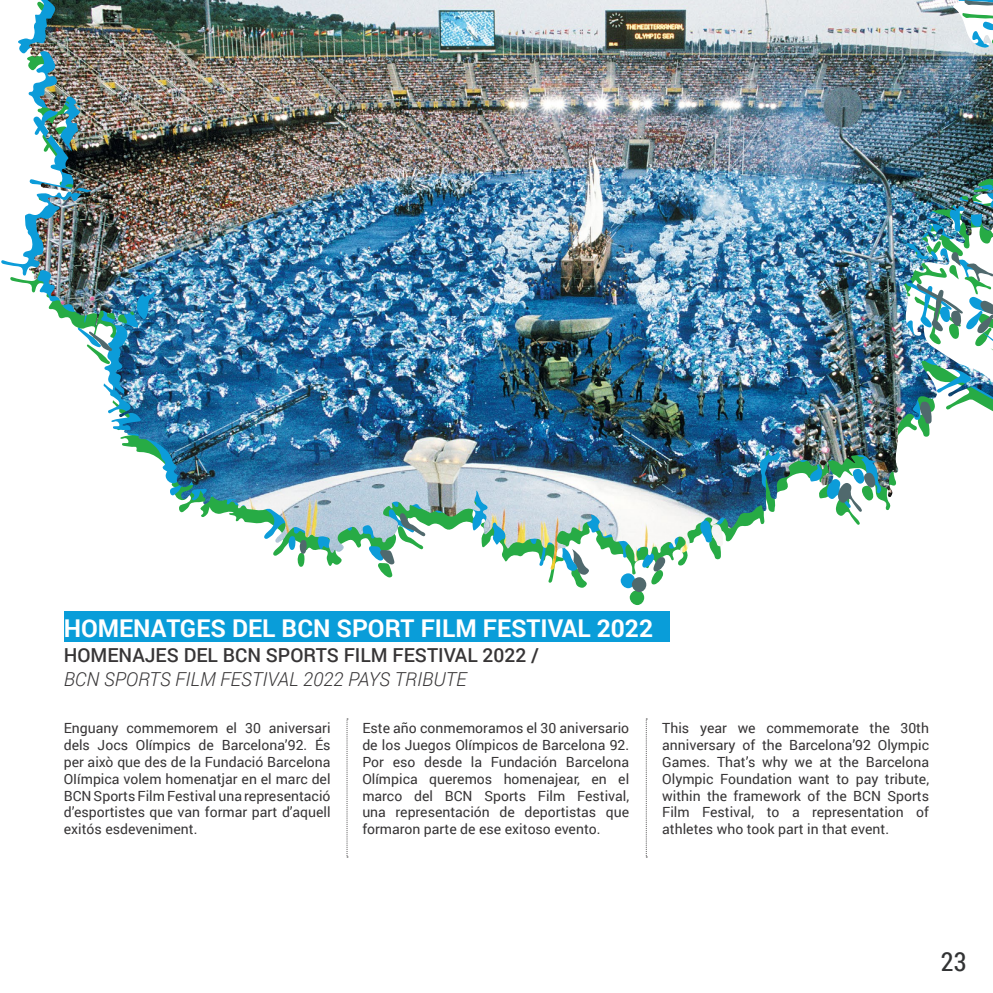
<style>
.page{position:relative;width:993px;height:993px;background:#fff}
.page>*{position:absolute;margin:0;border:0;box-sizing:border-box;transform-origin:0 0}
.t1{font:26.25px "Roboto Condensed";color:#323334}
.t2{font:700 24.5px "Roboto";color:#fff}
.t3{font:500 19.25px "Roboto";color:#373536}
.t4{font:italic 300 19.25px "Roboto";color:#373536}
.t5{font:14px/16.8px "Roboto";color:#373536;text-align:justify}
</style>
<div class="page">
<svg style="left:346px;top:718px;width:2px;height:139px"></svg>
<svg style="left:645px;top:718px;width:2px;height:139px"></svg>
<div style="left:64px;top:611px;width:605px;height:31px;background:#099dd9"></div>
<div style="left:629px;top:590px;width:15px;height:15px;background:#27ab45;border-radius:50%"></div>
<div style="left:620px;top:573px;width:15px;height:15px;background:#0c9cd9;border-radius:50%"></div>
<img style="left:1px;top:0;width:991px;height:566px">
<div style="left:631px;top:577px;width:15px;height:15px;background:#50696d;border-radius:50%"></div>
<svg style="left:826px;top:468px;width:49px;height:57px"></svg>
<svg style="left:641px;top:552px;width:24px;height:32px"></svg>
<svg style="left:908px;top:397px;width:23px;height:40px"></svg>
<svg style="left:952px;top:0;width:40px;height:31px"></svg>
<img style="left:905px;top:248px;width:88px;height:138px">
<svg style="left:560px;top:545px;width:29px;height:43px"></svg>
<svg style="left:368px;top:508px;width:58px;height:69px"></svg>
<svg style="left:78px;top:327px;width:35px;height:38px"></svg>
<svg style="left:288px;top:535px;width:18px;height:31px"></svg>
<img style="left:29px;top:0;width:52px;height:261px">
<h2 class="t2" style="left:64px;top:610px;width:590px">HOMENATGES DEL BCN SPORT FILM FESTIVAL 2022</h2>
<h3 class="t3" style="left:64px;top:641px;width:476px">HOMENAJES DEL BCN SPORTS FILM FESTIVAL 2022 /</h3>
<h3 class="t4" style="left:64px;top:665px;width:404px">BCN SPORTS FILM FESTIVAL 2022 PAYS TRIBUTE</h3>
<p class="t5" style="left:64px;top:719px;width:268px">Enguany commemorem el 30 aniversari dels Jocs Olímpics de Barcelona’92. És per això que des de la Fundació Barcelona OIímpica volem homenatjar en el marc del BCN Sports Film Festival una representació d’esportistes que van formar part d’aquell exitós esdeveniment.</p>
<p class="t5" style="left:362px;top:719px;width:268px">Este año conmemoramos el 30 aniversario de los Juegos Olímpicos de Barcelona 92.<br>Por eso desde la Fundación Barcelona Olímpica queremos homenajear, en el marco del BCN Sports Film Festival, una representación de deportistas que formaron parte de ese exitoso evento.</p>
<p class="t5" style="left:662px;top:719px;width:268px">This year we commemorate the 30th anniversary of the Barcelona’92 Olympic Games. That’s why we at the Barcelona Olympic Foundation want to pay tribute, within the framework of the BCN Sports Film Festival, to a representation of athletes who took part in that event.</p>
<h1 class="t1" style="left:940px;top:942px;width:27px">23</h1>
</div>
